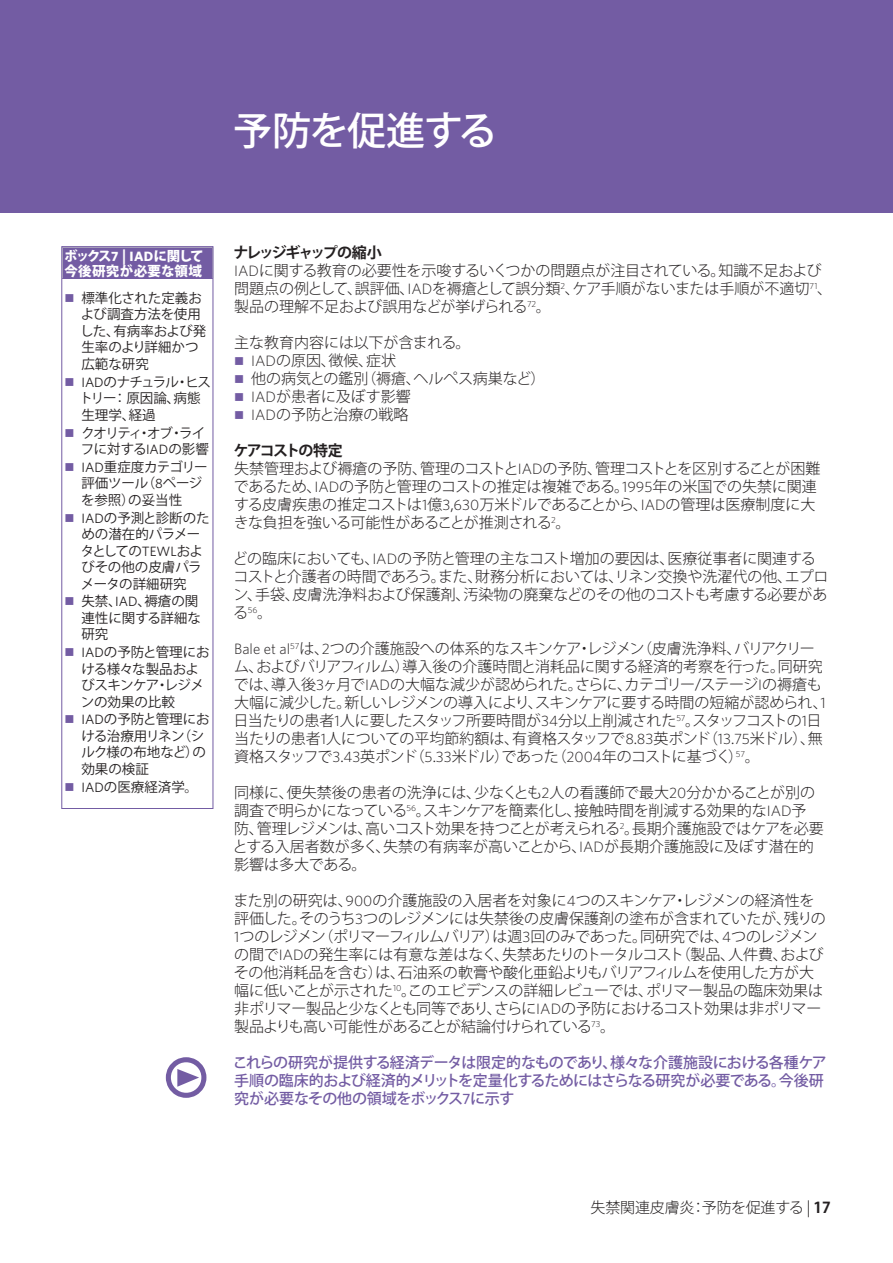
<style>
.page{position:relative;width:893px;height:1263px;background:#fff}
.page>*{position:absolute;margin:0;border:0;box-sizing:border-box;transform-origin:0 0}
.t1{font:500 39px "Koz Go Pr 6 N";letter-spacing:-.03em;color:#fff}
.t2{font:300 15px/18px "Koz Go Pr 6 N";letter-spacing:-.01em;color:#231f20}
.t3{font:500 15px/18px "Koz Go Pr 6 N";letter-spacing:-.04em;color:#735ca3}
.t4{font:13.5px/16.5px "Koz Go Pr 6 N";color:#231f20}
.t5{font:13.5px/16.5px "Koz Go Pr 6 N";letter-spacing:-.025em;color:#231f20}
.t6{font:13.5px/16.5px "Koz Go Pr 6 N";letter-spacing:-.04em;color:#231f20}
.t7{font:800 13.5px/15px "Koz Go Pr 6 N";letter-spacing:.005em;color:#fff}
.t8{font:13.5px/16.5px "Koz Go Pr 6 N";letter-spacing:-.075em;color:#231f20;text-align:right}
.s1{font-family:"Whitney";font-weight:700}
.s2{color:#735ca3}
.s3{font-family:"Whitney"}
.s4{font-weight:700}
</style>
<div class="page">
<div style="left:0;top:0;width:893px;height:213px;background:#735ca3"></div>
<svg style="left:166px;top:1057px;width:40px;height:41px"></svg>
<div style="left:62px;top:247px;width:151px;height:31px;background:#735ca3"></div>
<h1 class="t1" style="left:233px;top:108px;width:266px">予防を促進する</h1>
<p class="t7" style="left:64px;top:249px;width:141px">ボックス<span class="s1">7</span> | <span class="s1">IAD</span>に関して今後研究が必要な領域</p>
<p class="t4" style="left:80px;top:290px;width:128px;text-indent:-16px"><span class="s2">■</span> 標準化された定義および調査方法を使用した、有病率および発生率のより詳細かつ広範な研究</p>
<p class="t6" style="left:80px;top:374px;width:133px;text-indent:-15px"><span class="s2">■</span> <span class="s3">IAD</span>のナチュラル・ヒストリー： 原因論、病態生理学、経過</p>
<p class="t8" style="left:64px;top:425px;width:146px"><span class="s2">■</span> クオリティ・オブ・ライフに対する<span class="s3">IAD</span>の影響</p>
<p class="t4" style="left:81px;top:459px;width:128px;text-indent:-17px"><span class="s2">■</span> <span class="s3">IAD</span>重症度カテゴリー評価ツール（<span class="s3">8</span>ページを参照）の妥当性</p>
<p class="t4" style="left:81px;top:510px;width:130px;text-indent:-16px"><span class="s2">■</span> <span class="s3">IAD</span>の予測と診断のための潜在的パラメータとしての<span class="s3">TEWL</span>およびその他の皮膚パラメータの詳細研究</p>
<p class="t4" style="left:81px;top:593px;width:121px;text-indent:-17px"><span class="s2">■</span> 失禁、<span class="s3">IAD</span>、褥瘡の関連性に関する詳細な研究</p>
<p class="t5" style="left:81px;top:644px;width:130px;text-indent:-16px"><span class="s2">■</span> <span class="s3">IAD</span>の予防と管理における様々な製品およびスキンケア・レジメンの効果の比較</p>
<p class="t4" style="left:81px;top:711px;width:130px;text-indent:-17px"><span class="s2">■</span> <span class="s3">IAD</span>の予防と管理における治療用リネン（シルク様の布地など）の効果の検証</p>
<p class="t4" style="left:64px;top:779px;width:135px"><span class="s2">■</span> <span class="s3">IAD</span>の医療経済学。</p>
<p class="t2" style="left:233px;top:244px;width:600px"><span class="s4">ナレッジギャップの縮小<br></span><span class="s3">IAD</span>に関する教育の必要性を示唆するいくつかの問題点が注目されている。知識不足および問題点の例として、誤評価、<span class="s3">IAD</span>を褥瘡として誤分類<sup>2</sup>、ケア手順がないまたは手順が不適切<sup>71</sup>、製品の理解不足および誤用などが挙げられる<sup>72</sup>。</p>
<p class="t2" style="left:234px;top:334px;width:238px">主な教育内容には以下が含まれる。</p>
<p class="t2" style="left:234px;top:352px;width:163px"><span class="s2">■</span> <span class="s3">IAD</span>の原因、徴候、症状</p>
<p class="t2" style="left:234px;top:370px;width:313px"><span class="s2">■</span> 他の病気との鑑別（褥瘡、ヘルペス病巣など）</p>
<p class="t2" style="left:234px;top:388px;width:178px"><span class="s2">■</span> <span class="s3">IAD</span>が患者に及ぼす影響</p>
<p class="t2" style="left:234px;top:406px;width:176px"><span class="s2">■</span> <span class="s3">IAD</span>の予防と治療の戦略</p>
<p class="t2" style="left:234px;top:442px;width:588px"><span class="s4">ケアコストの特定<br></span>失禁管理および褥瘡の予防、管理のコストと<span class="s3">IAD</span>の予防、管理コストとを区別することが困難であるため、<span class="s3">IAD</span>の予防と管理のコストの推定は複雑である。<span class="s3">1995</span>年の米国での失禁に関連する皮膚疾患の推定コストは<span class="s3">1</span>億<span class="s3">3</span>,<span class="s3">630</span>万米ドルであることから、<span class="s3">IAD</span>の管理は医療制度に大きな負担を強いる可能性があることが推測される<sup>2</sup>。</p>
<p class="t2" style="left:233px;top:550px;width:597px">どの臨床においても、<span class="s3">IAD</span>の予防と管理の主なコスト増加の要因は、医療従事者に関連するコストと介護者の時間であろう。また、財務分析においては、リネン交換や洗濯代の他、エプロン、手袋、皮膚洗浄料および保護剤、汚染物の廃棄などのその他のコストも考慮する必要がある<sup>56</sup>。</p>
<p class="t2" style="left:234px;top:640px;width:596px"><span class="s3">Bale et al</span><sup>57</sup>は、<span class="s3">2</span>つの介護施設への体系的なスキンケア・レジメン（皮膚洗浄料、バリアクリーム、およびバリアフィルム）導入後の介護時間と消耗品に関する経済的考察を行った。同研究では、導入後<span class="s3">3</span>ヶ月で<span class="s3">IAD</span>の大幅な減少が認められた。さらに、カテゴリー/ステージ<span class="s3">I</span>の褥瘡も大幅に減少した。新しいレジメンの導入により、スキンケアに要する時間の短縮が認められ、<span class="s3">1</span>日当たりの患者<span class="s3">1</span>人に要したスタッフ所要時間が<span class="s3">34</span>分以上削減された<sup>57</sup>。スタッフコストの<span class="s3">1</span>日当たりの患者<span class="s3">1</span>人についての平均節約額は、有資格スタッフで<span class="s3">8</span>.<span class="s3">83</span>英ポンド（<span class="s3">13</span>.<span class="s3">75</span>米ドル）、無資格スタッフで<span class="s3">3</span>.<span class="s3">43</span>英ポンド（<span class="s3">5</span>.<span class="s3">33</span>米ドル）であった（<span class="s3">2004</span>年のコストに基づく）<sup>57</sup>。</p>
<p class="t2" style="left:233px;top:784px;width:592px">同様に、便失禁後の患者の洗浄には、少なくとも<span class="s3">2</span>人の看護師で最大<span class="s3">20</span>分かかることが別の調査で明らかになっている<sup>56</sup>。スキンケアを簡素化し、接触時間を削減する効果的な<span class="s3">IAD</span>予防、管理レジメンは、高いコスト効果を持つことが考えられる<sup>2</sup>。長期介護施設ではケアを必要とする入居者数が多く、失禁の有病率が高いことから、<span class="s3">IAD</span>が長期介護施設に及ぼす潜在的影響は多大である。</p>
<p class="t2" style="left:234px;top:892px;width:594px">また別の研究は、<span class="s3">900</span>の介護施設の入居者を対象に<span class="s3">4</span>つのスキンケア・レジメンの経済性を評価した。そのうち<span class="s3">3</span>つのレジメンには失禁後の皮膚保護剤の塗布が含まれていたが、残りの<span class="s3">1</span>つのレジメン（ポリマーフィルムバリア）は週<span class="s3">3</span>回のみであった。同研究では、<span class="s3">4</span>つのレジメンの間で<span class="s3">IAD</span>の発生率には有意な差はなく、失禁あたりのトータルコスト（製品、人件費、およびその他消耗品を含む）は、石油系の軟膏や酸化亜鉛よりもバリアフィルムを使用した方が大幅に低いことが示された<sup>10</sup>。このエビデンスの詳細レビューでは、ポリマー製品の臨床効果は非ポリマー製品と少なくとも同等であり、さらに<span class="s3">IAD</span>の予防におけるコスト効果は非ポリマー製品よりも高い可能性があることが結論付けられている<sup>73</sup>。</p>
<p class="t3" style="left:233px;top:1054px;width:595px">これらの研究が提供する経済データは限定的なものであり、様々な介護施設における各種ケア手順の臨床的および経済的メリットを定量化するためにはさらなる研究が必要である。今後研究が必要なその他の領域をボックス<span class="s3">7</span>に示す</p>
<p class="t2" style="left:590px;top:1199px;width:242px">失禁関連皮膚炎：予防を促進する | <span class="s4">17</span></p>
</div>
